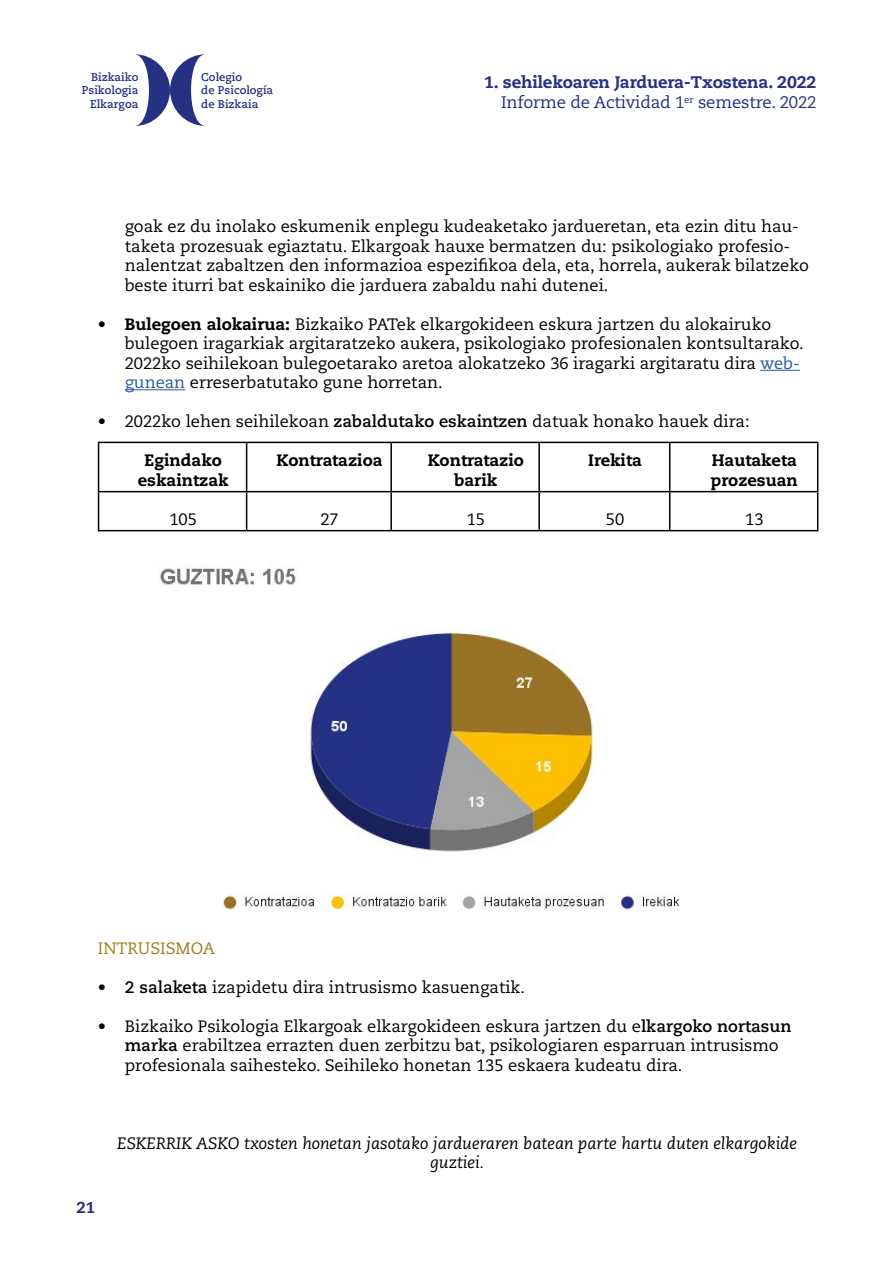
<style>
.page{position:relative;width:893px;height:1263px;background:#fff}
.page>*{position:absolute;margin:0;border:0;box-sizing:border-box;transform-origin:0 0}
.t1{font:800 16.8px "Caecilia LT Pro 85";letter-spacing:-.01em;color:#263184}
.t2{font:16.8px "Caecilia LT Pro 55 Roman";letter-spacing:-.01em;color:#263184}
.t3{font:16.5px/19.5px "Caecilia LT Pro 55 Roman";color:#000}
.t4{font:italic 16.5px/19.5px "Caecilia LT Pro 56";color:#000;text-align:center}
.t5{font:800 16.5px/19.5px "Caecilia LT Pro 85";color:#000;text-align:center}
.t6{font:16.5px "Caecilia LT Pro 55 Roman";color:#a37e20}
.t7{font:800 15.75px "Caecilia LT Pro 85";color:#263184}
.t8{font:700 11.25px/13.5px "Caecilia LT Pro 75";color:#263184;text-align:right}
.s1{font-family:"Caecilia LT Pro 85";font-weight:800}
.s2{color:#275b9b}
.s3{font-family:"Caecilia LT Pro 75";font-weight:700}
</style>
<div class="page">
<svg style="left:135px;top:54px;width:70px;height:72px"></svg>
<hr style="left:760px;top:370px;width:40px;height:1px;background:#275b9b">
<hr style="left:125px;top:389px;width:60px;height:1px;background:#275b9b">
<hr style="left:98px;top:442px;width:149px;height:1px;background:#000">
<hr style="left:98px;top:443px;width:1px;height:48px;background:#000">
<hr style="left:247px;top:442px;width:144px;height:1px;background:#000">
<hr style="left:246px;top:443px;width:1px;height:48px;background:#000">
<hr style="left:391px;top:442px;width:148px;height:1px;background:#000">
<hr style="left:390px;top:443px;width:2px;height:48px;background:#000">
<hr style="left:539px;top:442px;width:131px;height:1px;background:#000">
<hr style="left:538px;top:443px;width:2px;height:48px;background:#000">
<hr style="left:670px;top:442px;width:148px;height:1px;background:#000">
<hr style="left:669px;top:443px;width:1px;height:48px;background:#000">
<hr style="left:817px;top:443px;width:1px;height:48px;background:#000">
<hr style="left:98px;top:491px;width:149px;height:1px;background:#000">
<hr style="left:98px;top:492px;width:1px;height:38px;background:#000">
<hr style="left:247px;top:491px;width:144px;height:1px;background:#000">
<hr style="left:246px;top:492px;width:1px;height:38px;background:#000">
<hr style="left:391px;top:491px;width:148px;height:1px;background:#000">
<hr style="left:390px;top:492px;width:2px;height:38px;background:#000">
<hr style="left:539px;top:491px;width:131px;height:1px;background:#000">
<hr style="left:538px;top:492px;width:2px;height:38px;background:#000">
<hr style="left:670px;top:491px;width:148px;height:1px;background:#000">
<hr style="left:669px;top:492px;width:1px;height:38px;background:#000">
<hr style="left:817px;top:492px;width:1px;height:38px;background:#000">
<hr style="left:98px;top:530px;width:149px;height:1px;background:#000">
<hr style="left:247px;top:530px;width:144px;height:1px;background:#000">
<hr style="left:391px;top:530px;width:148px;height:1px;background:#000">
<hr style="left:539px;top:530px;width:131px;height:1px;background:#000">
<hr style="left:670px;top:530px;width:148px;height:1px;background:#000">
<img style="left:160px;top:568px;width:520px;height:343px">
<p class="t8" style="left:82px;top:70px;width:58px">Bizkaiko<br>Psikologia<br>Elkargoa</p>
<p class="t8" style="left:201px;top:70px;width:73px;text-align:left">Colegio<br>de Psicología de Bizkaia</p>
<p class="t1" style="left:484px;top:71px;width:334px">1. sehilekoaren Jarduera-Txostena. 2022</p>
<p class="t2" style="left:501px;top:91px;width:317px">Informe de Actividad 1<sup>er</sup> semestre. 2022</p>
<p class="t3" style="left:125px;top:216px;width:686px">goak ez du inolako eskumenik enplegu kudeaketako jardueretan, eta ezin ditu hau&shy;taketa prozesuak egiaztatu. Elkargoak hauxe bermatzen du: psikologiako profesio&shy;nalentzat zabaltzen den informazioa espezifikoa dela, eta, horrela, aukerak bilatzeko beste iturri bat eskainiko die jarduera zabaldu nahi dutenei.</p>
<p class="t3" style="left:125px;top:314px;width:680px;text-indent:-27px"><span class="s1">• Bulegoen alokairua:</span> Bizkaiko PATek elkargokideen eskura jartzen du alokairuko bulegoen iragarkiak argitaratzeko aukera, psikologiako profesionalen kontsultarako.<br>2022ko seihilekoan bulegoetarako aretoa alokatzeko 36 iragarki argitaratu dira <span class="s2">web&shy;gunean</span> erreserbatutako gune horretan.</p>
<p class="t3" style="left:98px;top:411px;width:653px">• 2022ko lehen seihilekoan <span class="s3">zabaldutako eskaintzen</span> datuak honako hauek dira:</p>
<p class="t5" style="left:138px;top:450px;width:92px">Egindako eskaintzak</p>
<p class="t5" style="left:277px;top:450px;width:108px">Kontratazioa</p>
<p class="t5" style="left:428px;top:450px;width:98px">Kontratazio barik</p>
<p class="t5" style="left:588px;top:450px;width:55px">Irekita</p>
<p class="t5" style="left:711px;top:450px;width:89px;text-align:left">Hautaketa prozesuan</p>
<p class="t3" style="left:169px;top:509px;width:29px">105</p>
<p class="t3" style="left:320px;top:509px;width:20px">27</p>
<p class="t3" style="left:467px;top:509px;width:20px">15</p>
<p class="t3" style="left:606px;top:509px;width:20px">50</p>
<p class="t3" style="left:745px;top:509px;width:20px">13</p>
<p class="t6" style="left:98px;top:937px;width:119px">INTRUSISMOA</p>
<p class="t3" style="left:98px;top:977px;width:429px"><span class="s3">• 2 salaketa</span> izapidetu dira intrusismo kasuengatik.</p>
<p class="t3" style="left:125px;top:1016px;width:668px;text-indent:-27px">• Bizkaiko Psikologia Elkargoak elkargokideen eskura jartzen du e<span class="s3">lkargoko nortasun marka</span> erabiltzea errazten duen zerbitzu bat, psikologiaren esparruan intrusismo profesionala saihesteko. Seihileko honetan 135 eskaera kudeatu dira.</p>
<p class="t7" style="left:77px;top:1197px;width:20px">21</p>
<p class="t4" style="left:117px;top:1133px;width:681px">ESKERRIK ASKO txosten honetan jasotako jardueraren batean parte hartu duten elkargokide guztiei.</p>
</div>
